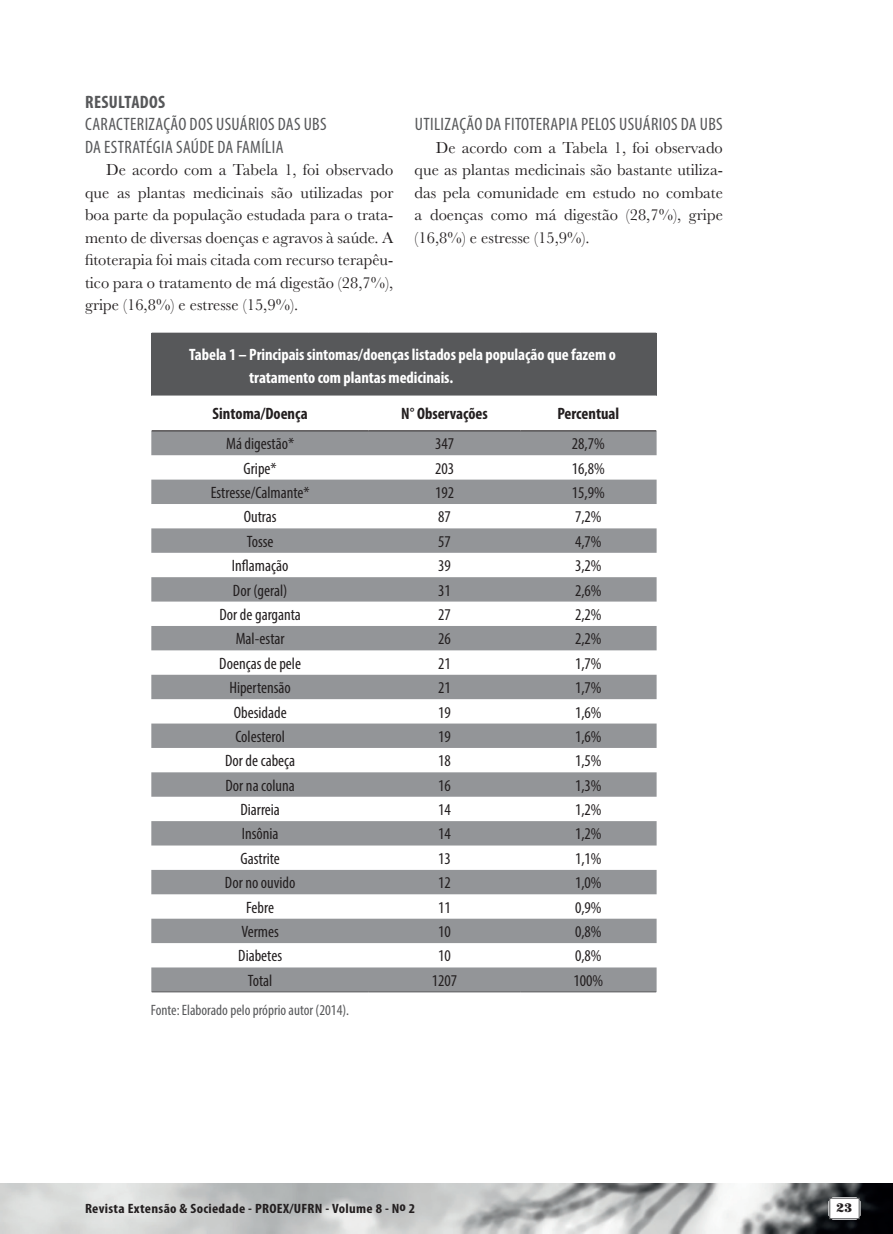
<style>
.page{position:relative;width:893px;height:1234px;background:#fff}
.page>*{position:absolute;margin:0;border:0;box-sizing:border-box;transform-origin:0 0}
.t1{font:condensed 18px/22.5px "Myriad Pro";letter-spacing:.02em;color:#57585a}
.t2{font:700 condensed 18px "Myriad Pro";letter-spacing:.02em;color:#57585a}
.t3{font:16.5px/22.5px "Baskerville";color:#231f20;text-align:justify}
.t4{font:condensed 16.5px "Myriad Pro";color:#231f20}
.t5{font:700 condensed 16.5px/22.5px "Myriad Pro";letter-spacing:-.005em;color:#fff}
.t6{font:700 condensed 16.5px "Myriad Pro";color:#231f20}
.t7{font:condensed 15px "Myriad Pro";color:#57585a}
.t8{font:700 condensed 13.5px "Myriad Pro";letter-spacing:.02em;color:#231f20;scale:1.1 1}
.t9{font:12px "Escafina Low";color:#231f20;scale:1.1 1}
</style>
<div class="page">
<img style="left:0;top:1183px;width:893px;height:50px">
<svg style="left:828px;top:1196px;width:33px;height:23px"></svg>
<div style="left:829px;top:1197px;width:30px;height:21px;background:#fff;border:1px solid #57585a"></div>
<div style="left:151px;top:333px;width:506px;height:62px;background:#57585a"></div>
<svg style="left:151px;top:431px;width:506px;height:560px;fill:#939598"></svg>
<hr style="left:152px;top:991px;width:217px;height:1px;background:#57585a">
<hr style="left:369px;top:991px;width:151px;height:1px;background:#57585a">
<hr style="left:520px;top:991px;width:136px;height:1px;background:#57585a">
<hr style="left:152px;top:430px;width:217px;height:1px;background:#231f20">
<hr style="left:369px;top:430px;width:151px;height:1px;background:#231f20">
<hr style="left:520px;top:430px;width:136px;height:1px;background:#231f20">
<p class="t2" style="left:85px;top:92px;width:82px">RESULTADOS</p>
<p class="t1" style="left:85px;top:113px;width:243px">CARACTERIZAÇÃO DOS USUÁRIOS DAS UBS<br>DA ESTRATÉGIA SAÚDE DA FAMÍLIA</p>
<p class="t3" style="left:85px;top:159px;width:310px;text-indent:21px">De acordo com a Tabela 1, foi observado que as plantas medicinais são utilizadas por boa parte da população estudada para o trata&shy;mento de diversas doenças e agravos à saúde. A fitoterapia foi mais citada com recurso terapêu&shy;tico para o tratamento de má digestão (28,7%), gripe (16,8%) e estresse (15,9%).</p>
<p class="t1" style="left:415px;top:113px;width:309px">UTILIZAÇÃO DA FITOTERAPIA PELOS USUÁRIOS DA UBS</p>
<p class="t3" style="left:415px;top:136px;width:310px;text-indent:21px">De acordo com a Tabela 1, foi observado que as plantas medicinais são bastante utiliza&shy;das pela comunidade em estudo no combate a doenças como má digestão (28,7%), gripe (16,8%) e estresse (15,9%).</p>
<p class="t5" style="left:249px;top:344px;width:368px;text-indent:-60px">Tabela 1 – Principais sintomas/doenças listados pela população que fazem o tratamento com plantas medicinais.</p>
<p class="t6" style="left:213px;top:404px;width:97px">Sintoma/Doença</p>
<p class="t6" style="left:401px;top:404px;width:88px">N° Observações</p>
<p class="t6" style="left:557px;top:404px;width:63px">Percentual</p>
<p class="t4" style="left:226px;top:433px;width:70px">Má digestão*</p>
<p class="t4" style="left:435px;top:433px;width:21px">347</p>
<p class="t4" style="left:572px;top:433px;width:34px">28,7%</p>
<p class="t4" style="left:244px;top:458px;width:35px">Gripe*</p>
<p class="t4" style="left:435px;top:458px;width:21px">203</p>
<p class="t4" style="left:572px;top:458px;width:34px">16,8%</p>
<p class="t4" style="left:211px;top:482px;width:101px">Estresse/Calmante*</p>
<p class="t4" style="left:435px;top:482px;width:21px">192</p>
<p class="t4" style="left:572px;top:482px;width:34px">15,9%</p>
<p class="t4" style="left:244px;top:507px;width:35px">Outras</p>
<p class="t4" style="left:438px;top:507px;width:14px">87</p>
<p class="t4" style="left:575px;top:507px;width:28px">7,2%</p>
<p class="t4" style="left:247px;top:531px;width:28px">Tosse</p>
<p class="t4" style="left:438px;top:531px;width:14px">57</p>
<p class="t4" style="left:575px;top:531px;width:28px">4,7%</p>
<p class="t4" style="left:232px;top:555px;width:58px">Inflamação</p>
<p class="t4" style="left:438px;top:555px;width:14px">39</p>
<p class="t4" style="left:575px;top:555px;width:28px">3,2%</p>
<p class="t4" style="left:233px;top:580px;width:56px">Dor (geral)</p>
<p class="t4" style="left:438px;top:580px;width:14px">31</p>
<p class="t4" style="left:575px;top:580px;width:28px">2,6%</p>
<p class="t4" style="left:219px;top:604px;width:83px">Dor de garganta</p>
<p class="t4" style="left:438px;top:604px;width:14px">27</p>
<p class="t4" style="left:575px;top:604px;width:28px">2,2%</p>
<p class="t4" style="left:236px;top:628px;width:51px">Mal-estar</p>
<p class="t4" style="left:438px;top:628px;width:14px">26</p>
<p class="t4" style="left:575px;top:628px;width:28px">2,2%</p>
<p class="t4" style="left:219px;top:653px;width:83px">Doenças de pele</p>
<p class="t4" style="left:438px;top:653px;width:14px">21</p>
<p class="t4" style="left:575px;top:653px;width:28px">1,7%</p>
<p class="t4" style="left:229px;top:677px;width:63px">Hipertensão</p>
<p class="t4" style="left:438px;top:677px;width:14px">21</p>
<p class="t4" style="left:575px;top:677px;width:28px">1,7%</p>
<p class="t4" style="left:234px;top:702px;width:54px">Obesidade</p>
<p class="t4" style="left:438px;top:702px;width:14px">19</p>
<p class="t4" style="left:575px;top:702px;width:28px">1,6%</p>
<p class="t4" style="left:235px;top:726px;width:51px">Colesterol</p>
<p class="t4" style="left:438px;top:726px;width:14px">19</p>
<p class="t4" style="left:575px;top:726px;width:28px">1,6%</p>
<p class="t4" style="left:225px;top:750px;width:72px">Dor de cabeça</p>
<p class="t4" style="left:438px;top:750px;width:14px">18</p>
<p class="t4" style="left:575px;top:750px;width:28px">1,5%</p>
<p class="t4" style="left:225px;top:775px;width:71px">Dor na coluna</p>
<p class="t4" style="left:438px;top:775px;width:14px">16</p>
<p class="t4" style="left:575px;top:775px;width:28px">1,3%</p>
<p class="t4" style="left:240px;top:799px;width:41px">Diarreia</p>
<p class="t4" style="left:438px;top:799px;width:14px">14</p>
<p class="t4" style="left:575px;top:799px;width:28px">1,2%</p>
<p class="t4" style="left:242px;top:823px;width:38px">Insônia</p>
<p class="t4" style="left:438px;top:823px;width:14px">14</p>
<p class="t4" style="left:575px;top:823px;width:28px">1,2%</p>
<p class="t4" style="left:240px;top:848px;width:41px">Gastrite</p>
<p class="t4" style="left:438px;top:848px;width:14px">13</p>
<p class="t4" style="left:575px;top:848px;width:28px">1,1%</p>
<p class="t4" style="left:225px;top:872px;width:72px">Dor no ouvido</p>
<p class="t4" style="left:438px;top:872px;width:14px">12</p>
<p class="t4" style="left:575px;top:872px;width:28px">1,0%</p>
<p class="t4" style="left:246px;top:896px;width:29px">Febre</p>
<p class="t4" style="left:438px;top:896px;width:14px">11</p>
<p class="t4" style="left:575px;top:896px;width:28px">0,9%</p>
<p class="t4" style="left:241px;top:921px;width:39px">Vermes</p>
<p class="t4" style="left:438px;top:921px;width:14px">10</p>
<p class="t4" style="left:575px;top:921px;width:28px">0,8%</p>
<p class="t4" style="left:238px;top:945px;width:45px">Diabetes</p>
<p class="t4" style="left:438px;top:945px;width:14px">10</p>
<p class="t4" style="left:575px;top:945px;width:28px">0,8%</p>
<p class="t4" style="left:248px;top:970px;width:26px">Total</p>
<p class="t4" style="left:432px;top:970px;width:27px">1207</p>
<p class="t4" style="left:573px;top:970px;width:31px">100%</p>
<p class="t7" style="left:151px;top:1000px;width:200px">Fonte: Elaborado pelo próprio autor (2014).</p>
<p class="t8" style="left:85px;top:1200px;width:302px">Revista Extensão &amp; Sociedade - PROEX/UFRN - Volume 8 - No 2</p>
<p class="t9" style="left:837px;top:1199px;width:15px">23</p>
</div>
